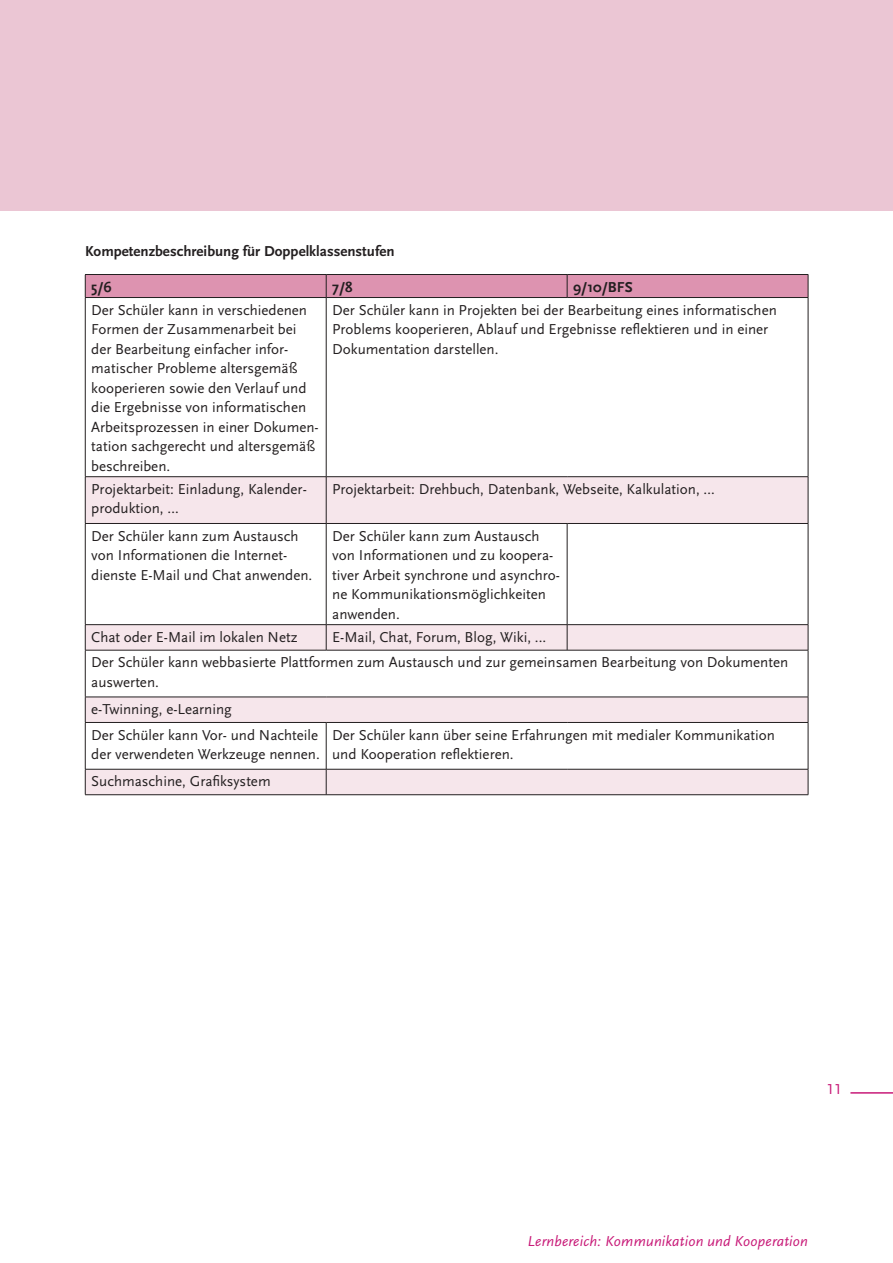
<style>
.page{position:relative;width:893px;height:1263px;background:#fff}
.page>*{position:absolute;margin:0;border:0;box-sizing:border-box;transform-origin:0 0}
.t1{font:15px/19.5px "Scala Sans LF";color:#231f20}
.t2{font:700 15px "Scala Sans";color:#231f20}
.t3{font:italic 15px "Scala Sans LF";letter-spacing:.01em;color:#c81a78}
.t4{font:15px "Scala Sans LF";color:#c81a78}
</style>
<div class="page">
<hr style="left:850px;top:1092px;width:43px;height:2px;background:#c81a78">
<div style="left:0;top:0;width:893px;height:210px;background:#ebc6d4"></div>
<svg style="left:86px;top:477px;width:722px;height:317px"></svg>
<div style="left:85px;top:274px;width:724px;height:23px;background:#dd93b0"></div>
<hr style="left:85px;top:297px;width:241px;height:1px;background:#231f20">
<hr style="left:85px;top:298px;width:1px;height:178px;background:#231f20">
<hr style="left:326px;top:297px;width:241px;height:1px;background:#231f20">
<hr style="left:326px;top:298px;width:1px;height:178px;background:#231f20">
<hr style="left:567px;top:297px;width:241px;height:1px;background:#231f20">
<hr style="left:808px;top:298px;width:1px;height:178px;background:#231f20">
<hr style="left:85px;top:476px;width:241px;height:1px;background:#231f20">
<hr style="left:85px;top:477px;width:1px;height:46px;background:#231f20">
<hr style="left:326px;top:476px;width:241px;height:1px;background:#231f20">
<hr style="left:326px;top:477px;width:1px;height:46px;background:#231f20">
<hr style="left:567px;top:476px;width:241px;height:1px;background:#231f20">
<hr style="left:808px;top:477px;width:1px;height:46px;background:#231f20">
<hr style="left:85px;top:523px;width:241px;height:1px;background:#231f20">
<hr style="left:85px;top:524px;width:1px;height:100px;background:#231f20">
<hr style="left:326px;top:523px;width:241px;height:1px;background:#231f20">
<hr style="left:326px;top:524px;width:1px;height:100px;background:#231f20">
<hr style="left:567px;top:523px;width:241px;height:1px;background:#231f20">
<hr style="left:567px;top:524px;width:1px;height:100px;background:#231f20">
<hr style="left:808px;top:524px;width:1px;height:100px;background:#231f20">
<hr style="left:85px;top:624px;width:241px;height:1px;background:#231f20">
<svg style="left:85px;top:625px;width:1px;height:25px"></svg>
<hr style="left:326px;top:624px;width:241px;height:1px;background:#231f20">
<svg style="left:326px;top:625px;width:1px;height:25px"></svg>
<hr style="left:567px;top:624px;width:241px;height:1px;background:#231f20">
<svg style="left:567px;top:625px;width:1px;height:25px"></svg>
<svg style="left:808px;top:625px;width:1px;height:25px"></svg>
<hr style="left:85px;top:650px;width:241px;height:1px;background:#231f20">
<hr style="left:85px;top:650px;width:1px;height:47px;background:#231f20">
<hr style="left:326px;top:650px;width:482px;height:1px;background:#231f20">
<hr style="left:808px;top:650px;width:1px;height:47px;background:#231f20">
<hr style="left:85px;top:697px;width:241px;height:1px;background:#231f20">
<svg style="left:85px;top:697px;width:1px;height:25px"></svg>
<hr style="left:326px;top:697px;width:482px;height:1px;background:#231f20">
<svg style="left:808px;top:697px;width:1px;height:25px"></svg>
<hr style="left:85px;top:722px;width:241px;height:1px;background:#231f20">
<hr style="left:85px;top:723px;width:1px;height:46px;background:#231f20">
<hr style="left:326px;top:722px;width:241px;height:1px;background:#231f20">
<hr style="left:326px;top:723px;width:1px;height:46px;background:#231f20">
<hr style="left:567px;top:722px;width:241px;height:1px;background:#231f20">
<hr style="left:808px;top:723px;width:1px;height:46px;background:#231f20">
<hr style="left:85px;top:769px;width:241px;height:1px;background:#231f20">
<svg style="left:85px;top:769px;width:1px;height:25px"></svg>
<hr style="left:326px;top:769px;width:241px;height:1px;background:#231f20">
<svg style="left:326px;top:769px;width:1px;height:25px"></svg>
<hr style="left:567px;top:769px;width:241px;height:1px;background:#231f20">
<svg style="left:808px;top:769px;width:1px;height:25px"></svg>
<hr style="left:85px;top:794px;width:723px;height:1px;background:#231f20">
<p class="t2" style="left:85px;top:245px;width:311px">Kompetenzbeschreibung für Doppelklassenstufen</p>
<p class="t2" style="left:91px;top:281px;width:22px">5/6</p>
<p class="t2" style="left:332px;top:281px;width:22px">7/8</p>
<p class="t2" style="left:573px;top:281px;width:61px">9/10/BFS</p>
<p class="t1" style="left:91px;top:301px;width:229px">Der Schüler kann in verschiedenen<br>Formen der Zusammenarbeit bei der Bearbeitung einfacher infor&shy;matischer Probleme altersgemäß kooperieren sowie den Verlauf und die Ergebnisse von informatischen<br>Arbeitsprozessen in einer Dokumen&shy;tation sachgerecht und altersgemäß beschreiben.</p>
<p class="t1" style="left:332px;top:301px;width:446px">Der Schüler kann in Projekten bei der Bearbeitung eines informatischen<br>Problems kooperieren, Ablauf und Ergebnisse reflektieren und in einer<br>Dokumentation darstellen.</p>
<p class="t1" style="left:91px;top:480px;width:217px">Projektarbeit: Einladung, Kalender&shy;produktion, …</p>
<p class="t1" style="left:332px;top:480px;width:384px">Projektarbeit: Drehbuch, Datenbank, Webseite, Kalkulation, …</p>
<p class="t1" style="left:91px;top:527px;width:223px">Der Schüler kann zum Austausch von Informationen die Internet&shy;dienste E-Mail und Chat anwenden.</p>
<p class="t1" style="left:332px;top:527px;width:229px">Der Schüler kann zum Austausch von Informationen und zu koopera&shy;tiver Arbeit synchrone und asynchro&shy;ne Kommunikationsmöglichkeiten anwenden.</p>
<p class="t1" style="left:91px;top:628px;width:208px">Chat oder E-Mail im lokalen Netz</p>
<p class="t1" style="left:91px;top:625px;width:698px;line-height:25.5px;text-align:center">E-Mail, Chat, Forum, Blog, Wiki, ...<br>Der Schüler kann webbasierte Plattformen zum Austausch und zur gemeinsamen Bearbeitung von Dokumenten</p>
<p class="t1" style="left:91px;top:669px;width:142px;line-height:27.3px">auswerten. e-Twinning, e-Learning</p>
<p class="t1" style="left:91px;top:726px;width:230px">Der Schüler kann Vor- und Nachteile der verwendeten Werkzeuge nennen.</p>
<p class="t1" style="left:332px;top:726px;width:444px">Der Schüler kann über seine Erfahrungen mit medialer Kommunikation und Kooperation reflektieren.</p>
<p class="t1" style="left:91px;top:772px;width:181px">Suchmaschine, Grafiksystem</p>
<p class="t4" style="left:827px;top:1082px;width:16px">11</p>
<p class="t3" style="left:528px;top:1234px;width:282px">Lernbereich: Kommunikation und Kooperation</p>
</div>
